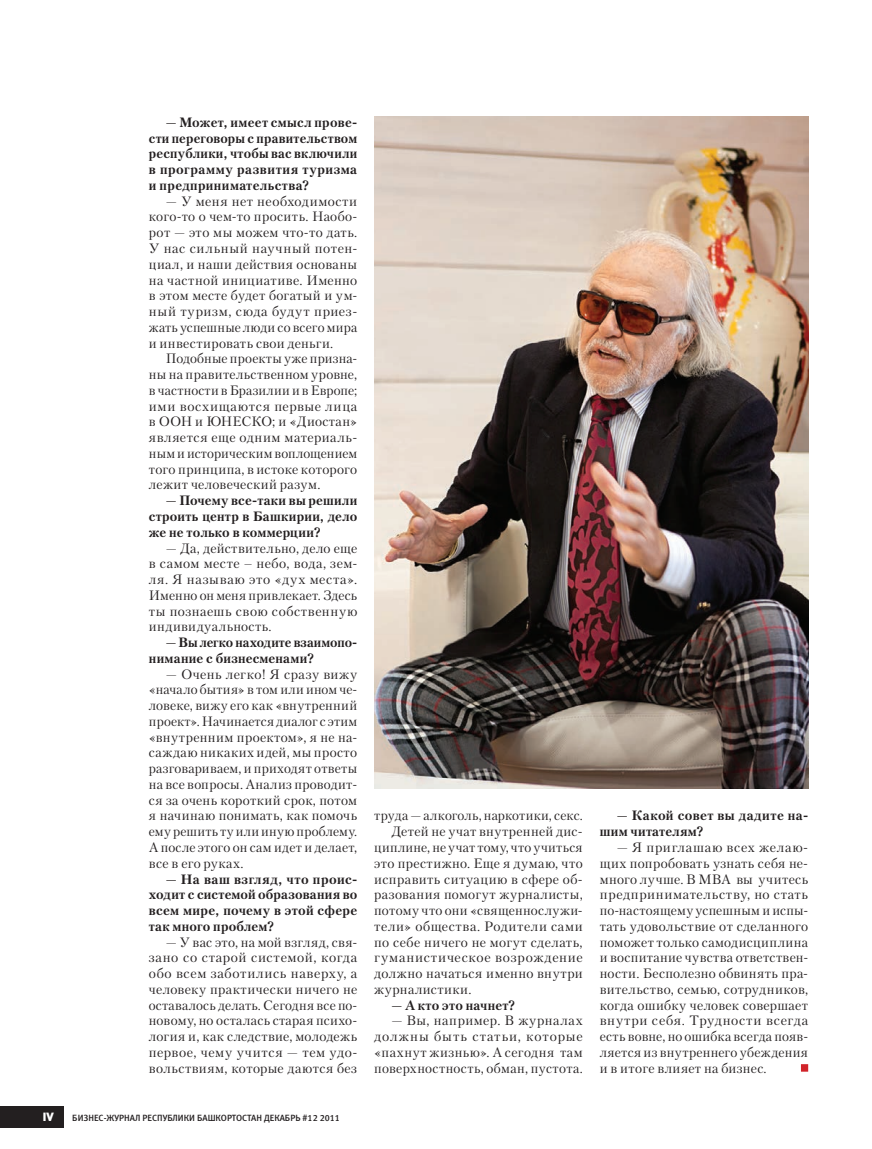
<style>
.page{position:relative;width:872px;height:1149px;background:#fff}
.page>*{position:absolute;margin:0;border:0;box-sizing:border-box;transform-origin:0 0}
.Text{font:13.5px/15.8px "Petersburg C";letter-spacing:.025em;color:#231f20;text-align:justify}
.Text-Last{font:13.5px/15.8px "Petersburg C";letter-spacing:.025em;color:#231f20;text-align:justify}
.Text-2{font:700 13.5px/15.8px "Petersburg C";letter-spacing:.02em;color:#231f20;text-align:justify}
.t1{font:12px "Meta Black Caps LFC";color:#fff}
.PageFooter-Right{font:9px "Meta Medium Caps LFC";color:#231f20}
</style>
<div class="page">
<div style="left:0;top:1106px;width:64px;height:21px;background:#231f20"></div>
<svg style="left:801px;top:1064px;width:7px;height:7px"></svg>
<img style="left:374px;top:116px;width:434px;height:672px">
<p class="t1" style="left:43px;top:1109px;width:12px">IV</p>
<p class="Text-2" style="left:149px;top:114px;width:210px;text-indent:17px">— Может, имеет смысл прове&shy;сти переговоры с правительством республики, чтобы вас включили в программу развития туризма и предпринимательства?</p>
<p class="Text" style="left:149px;top:193px;width:210px;text-indent:17px">— У меня нет необходимости кого-то о чем-то просить. Наобо&shy;рот — это мы можем что-то дать.<br>У нас сильный научный потен&shy;циал, и наши действия основаны на частной инициативе. Именно в этом месте будет богатый и ум&shy;ный туризм, сюда будут приез&shy;жать успешные люди со всего мира и инвестировать свои деньги.</p>
<p class="Text" style="left:149px;top:350px;width:210px;text-indent:17px">Подобные проекты уже призна&shy;ны на правительственном уровне, в частности в Бразилии и в Европе; ими восхищаются первые лица в ООН и ЮНЕСКО; и «Диостан» является еще одним материаль&shy;ным и историческим воплощением того принципа, в истоке которого лежит человеческий разум.</p>
<p class="Text-2" style="left:149px;top:492px;width:210px;text-indent:17px">— Почему все-таки вы решили строить центр в Башкирии, дело же не только в коммерции?</p>
<p class="Text" style="left:149px;top:539px;width:210px;text-indent:17px">— Да, действительно, дело еще в самом месте – небо, вода, зем&shy;ля. Я называю это «дух места».<br>Именно он меня привлекает. Здесь ты познаешь свою собственную индивидуальность.</p>
<p class="Text-2" style="left:149px;top:634px;width:210px;text-indent:17px">— Вы легко находите взаимопо&shy;нимание с бизнесменами?</p>
<p class="Text" style="left:149px;top:665px;width:210px;text-indent:17px">— Очень легко! Я сразу вижу «начало бытия» в том или ином че&shy;ловеке, вижу его как «внутренний проект». Начинается диалог с этим «внутренним проектом», я не на&shy;саждаю никаких идей, мы просто разговариваем, и приходят ответы на все вопросы. Анализ проводит&shy;ся за очень короткий срок, потом я начинаю понимать, как помочь ему решить ту или иную проблему.<br>А после этого он сам идет и делает, все в его руках.</p>
<p class="Text-2" style="left:149px;top:870px;width:210px;text-indent:17px">— На ваш взгляд, что проис&shy;ходит с системой образования во всем мире, почему в этой сфере так много проблем?</p>
<p class="Text" style="left:149px;top:933px;width:210px;text-indent:17px">— У вас это, на мой взгляд, свя&shy;зано со старой системой, когда обо всем заботились наверху, а человеку практически ничего не оставалось делать. Сегодня все по&shy;новому, но осталась старая психо&shy;логия и, как следствие, молодежь первое, чему учится — тем удо&shy;вольствиям, которые даются без</p>
<p class="PageFooter-Right" style="left:72px;top:1112px;width:269px">БИЗНЕС-ЖУРНАЛ РЕСПУБЛИКИ БАШКОРТОСТАН ДЕКАБРЬ #12 2011</p>
<p class="Text" style="left:374px;top:807px;width:210px">труда — алкоголь, наркотики, секс.</p>
<p class="Text" style="left:374px;top:823px;width:210px;text-indent:17px">Детей не учат внутренней дис&shy;циплине, не учат тому, что учиться это престижно. Еще я думаю, что исправить ситуацию в сфере об&shy;разования помогут журналисты, потому что они «священнослужи&shy;тели» общества. Родители сами по себе ничего не могут сделать, гуманистическое возрождение должно начаться именно внутри журналистики.</p>
<p class="Text-2" style="left:391px;top:996px;width:125px">— А кто это начнет?</p>
<p class="Text" style="left:374px;top:1012px;width:210px;text-indent:17px">— Вы, например. В журналах должны быть статьи, которые «пахнут жизнью». А сегодня там поверхностность, обман, пустота.</p>
<p class="Text-2" style="left:600px;top:807px;width:210px;text-indent:17px">— Какой совет вы дадите на&shy;шим читателям?</p>
<p class="Text-Last" style="left:600px;top:839px;width:210px;text-indent:17px">— Я приглашаю всех желаю&shy;щих попробовать узнать себя не&shy;много лучше. В МВА вы учитесь предпринимательству, но стать по-настоящему успешным и испы&shy;тать удовольствие от сделанного поможет только самодисциплина и воспитание чувства ответствен&shy;ности. Бесполезно обвинять пра&shy;вительство, семью, сотрудников, когда ошибку человек совершает внутри себя. Трудности всегда есть вовне, но ошибка всегда появ&shy;ляется из внутреннего убеждения и в итоге влияет на бизнес.</p>
</div>
